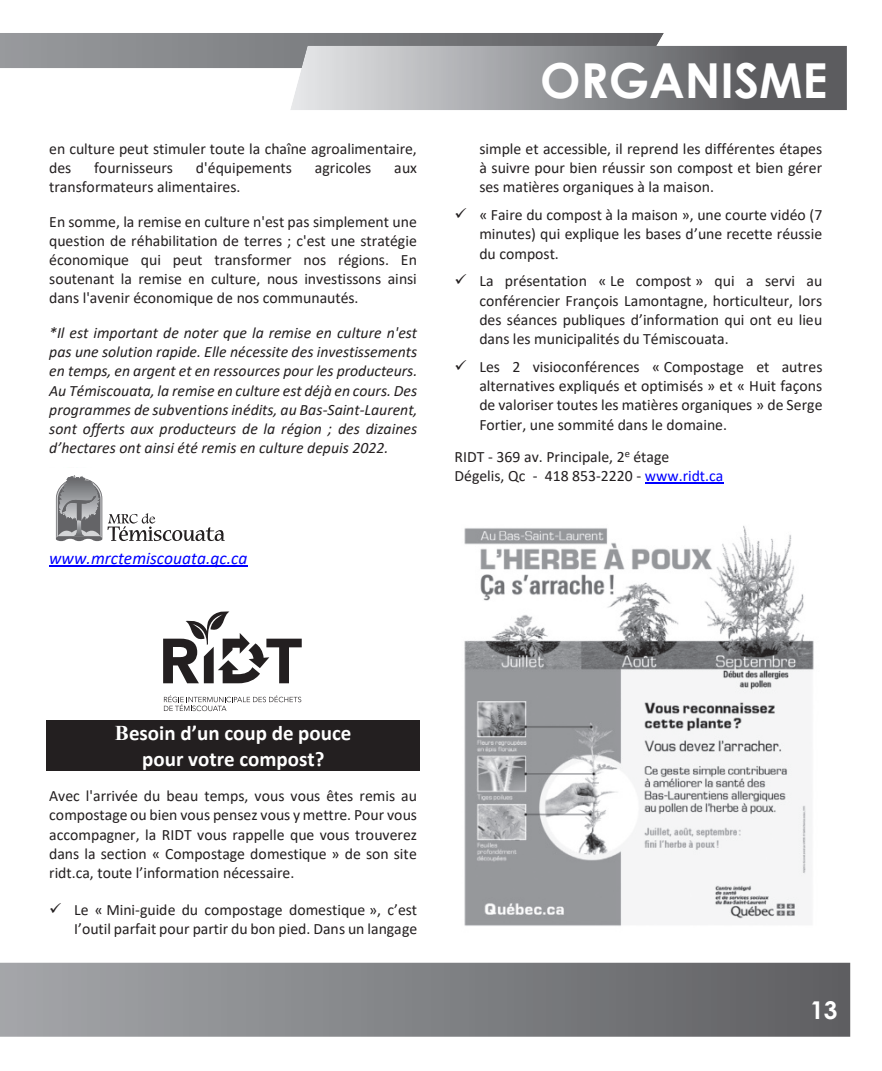
<style>
.page{position:relative;width:882px;height:1071px;background:#fff}
.page>*{position:absolute;margin:0;border:0;box-sizing:border-box;transform-origin:0 0}
.t1{font:700 48.3px "Century Gothic";color:#fff}
.t2{font:700 24.5px "Century Gothic";color:#fff}
.t3{font:700 21px/25.6px "Calibri";color:#fff;text-align:center}
.t4{font:italic 17.5px "Calibri";letter-spacing:.005em;color:#00f}
.t5{font:15.75px/19.2px "Calibri";color:#231f20;text-align:justify}
.t6{font:italic 15.75px/19.2px "Calibri";color:#231f20;text-align:justify}
.s1{color:#00f}
.s2{font-family:"Times New Roman"}
</style>
<div class="page">
<svg style="left:0;top:962px;width:850px;height:75px;background:#828487"></svg>
<svg style="left:0;top:33px;width:847px;height:77px"></svg>
<hr style="left:49px;top:565px;width:199px;height:1px;background:#00f">
<div style="left:47px;top:720px;width:373px;height:26px;background:#231f20"></div>
<div style="left:47px;top:746px;width:373px;height:25px;background:#231f20"></div>
<hr style="left:645px;top:483px;width:78px;height:1px;background:#00f">
<svg style="left:164px;top:695px;width:137px;height:16px"></svg>
<svg style="left:163px;top:611px;width:139px;height:72px"></svg>
<img style="left:464px;top:526px;width:350px;height:400px">
<svg style="left:56px;top:475px;width:46px;height:66px;background:#959598"></svg>
<svg style="left:108px;top:513px;width:117px;height:28px"></svg>
<p class="t5" style="left:49px;top:139px;width:369px">en culture peut stimuler toute la chaîne agroalimentaire, des</p>
<p class="t5" style="left:94px;top:159px;width:80px">fournisseurs</p>
<p class="t5" style="left:196px;top:159px;width:98px">d'équipements</p>
<p class="t5" style="left:315px;top:159px;width:58px">agricoles</p>
<p class="t5" style="left:394px;top:159px;width:24px">aux</p>
<p class="t5" style="left:49px;top:170px;width:369px;line-height:34.3px">transformateurs alimentaires.<br>En somme, la remise en culture n'est pas simplement une</p>
<p class="t5" style="left:49px;top:231px;width:369px">question de réhabilitation de terres ; c'est une stratégie économique qui peut transformer nos régions. En soutenant la remise en culture, nous investissons ainsi dans l'avenir économique de nos communautés.</p>
<p class="t6" style="left:49px;top:324px;width:370px">*Il est important de noter que la remise en culture n'est pas une solution rapide. Elle nécessite des investissements en temps, en argent et en ressources pour les producteurs.<br>Au Témiscouata, la remise en culture est déjà en cours. Des programmes de subventions inédits, au Bas-Saint-Laurent, sont offerts aux producteurs de la région ; des dizaines d’hectares ont ainsi été remis en culture depuis 2022.</p>
<p class="t4" style="left:49px;top:551px;width:200px">www.mrctemiscouata.qc.ca</p>
<h1 class="t1" style="left:540px;top:54px;width:289px">ORGANISME</h1>
<p class="t5" style="left:479px;top:139px;width:344px">simple et accessible, il reprend les différentes étapes à suivre pour bien réussir son compost et bien gérer ses matières organiques à la maison.</p>
<p class="t5" style="left:479px;top:206px;width:345px;text-indent:-25px">✓ « Faire du compost à la maison », une courte vidéo (7 minutes) qui explique les bases d’une recette réussie du compost.</p>
<p class="t5" style="left:479px;top:272px;width:345px;text-indent:-25px">✓ La présentation « Le compost » qui a servi au conférencier François Lamontagne, horticulteur, lors des séances publiques d’information qui ont eu lieu dans les municipalités du Témiscouata.</p>
<p class="t5" style="left:479px;top:357px;width:345px;text-indent:-25px">✓ Les 2 visioconférences « Compostage et autres alternatives expliqués et optimisés » et « Huit façons de valoriser toutes les matières organiques » de Serge Fortier, une sommité dans le domaine.</p>
<p class="t5" style="left:455px;top:447px;width:270px">RIDT - 369 av. Principale, 2<sup>e</sup> étage<br>Dégelis, Qc - 418 853-2220 - <span class="s1">www.ridt.ca</span></p>
<h3 class="t3" style="left:115px;top:722px;width:238px"><span class="s2">B</span>esoin d’un coup de pouce pour votre compost?</h3>
<p class="t5" style="left:49px;top:787px;width:369px">Avec l'arrivée du beau temps, vous vous êtes remis au compostage ou bien vous pensez vous y mettre. Pour vous accompagner, la RIDT vous rappelle que vous trouverez dans la section « Compostage domestique » de son site ridt.ca, toute l’information nécessaire.</p>
<p class="t5" style="left:49px;top:900px;width:369px;text-align:right">✓ Le « Mini-guide du compostage domestique », c’est<br>I’outil parfait pour partir du bon pied. Dans un langage</p>
<h2 class="t2" style="left:810px;top:997px;width:29px">13</h2>
</div>
